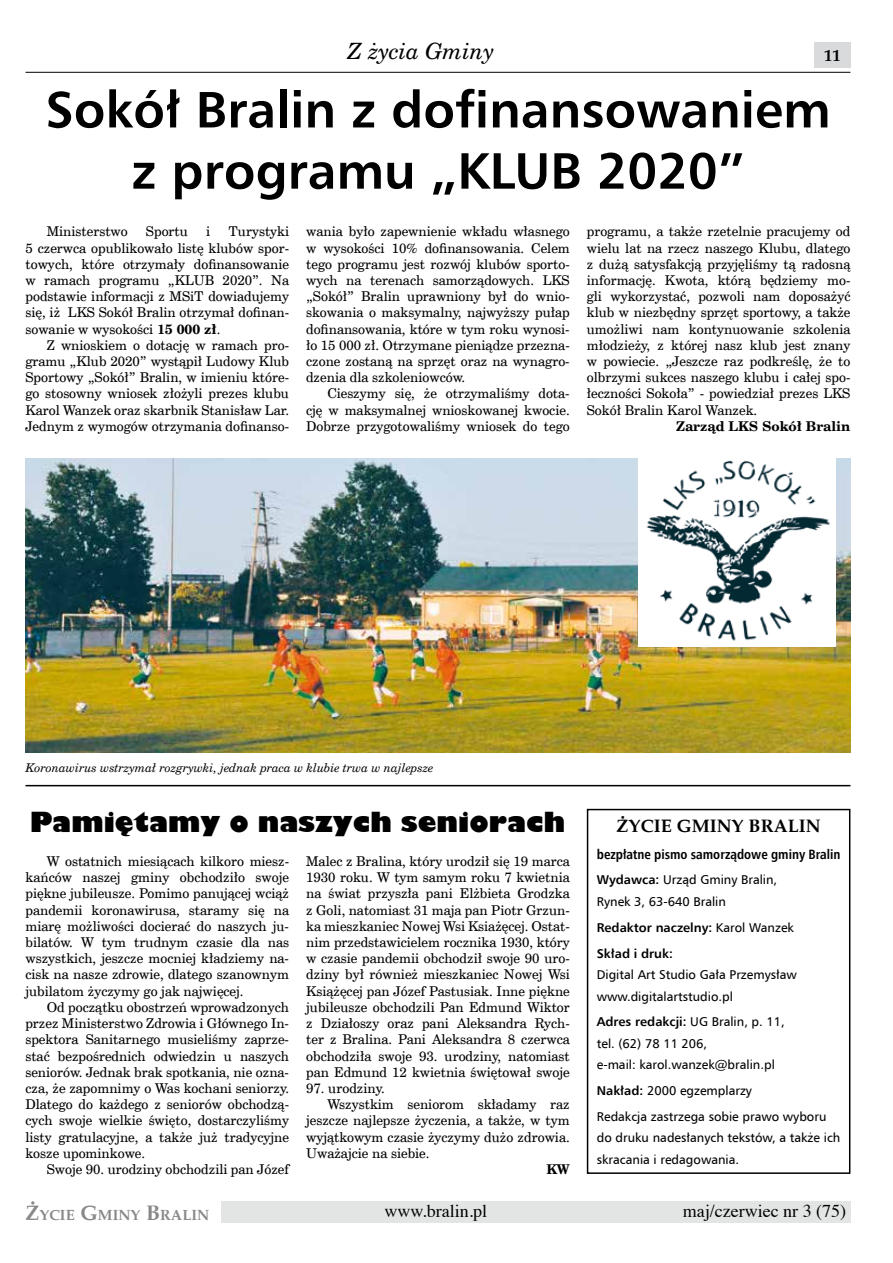
<style>
.page{position:relative;width:893px;height:1263px;background:#fff}
.page>*{position:absolute;margin:0;border:0;box-sizing:border-box;transform-origin:0 0}
.t1{font:700 51px/61.2px "Humnst 777 EU";color:#000;text-align:center}
.t2{font:800 27px "Gilbert";color:#000}
.t3{font:italic 22.5px "Cent Schbook EU";color:#000}
.t4{font:18px "Times";color:#000}
.t5{font:700 18px "Palm Springs";color:#000}
.t6{font:700 16.5px "Palm Springs";color:#000}
.t7{font:700 14.7px "Palm Springs";color:#87888a}
.t8{font:13.5px/16.2px "Cent Schbook EU";color:#000;text-align:justify}
.t9{font:700 13.5px "Humnst 777 Cn EU";color:#000}
.t10{font:700 13.5px "Cent Schbook EU";color:#000}
.t11{font:12.75px/21.5px "Humnst 777 EU";color:#000}
.t12{font:700 12.75px/25.8px "Humnst 777 EU";color:#000}
.t13{font:italic 12px "Cent Schbook EU";color:#000}
.s1{font-weight:700}
.s2{font-weight:400}
.s3{font-size:21px}
</style>
<div class="page">
<div style="left:221px;top:1201px;width:629px;height:21px;background:#e3e4e4"></div>
<div style="left:814px;top:43px;width:36px;height:25px;background:#d9dadb"></div>
<hr style="left:26px;top:72px;width:824px;height:1px;background:#000">
<div style="left:587px;top:809px;width:263px;height:365px;border:2px solid #000"></div>
<img style="left:26px;top:458px;width:824px;height:294px">
<hr style="left:26px;top:785px;width:824px;height:1px;background:#000">
<img style="left:639px;top:458px;width:197px;height:188px">
<h3 class="t3" style="left:348px;top:37px;width:148px">Z życia Gminy</h3>
<p class="t6" style="left:824px;top:46px;width:18px">11</p>
<h1 class="t1" style="left:45px;top:79px;width:787px">Sokół Bralin z dofinansowaniem z programu „KLUB 2020”</h1>
<p class="t8" style="left:306px;top:224px;width:265px">wania było zapewnienie wkładu własnego w wysokości 10% dofinansowania. Celem tego programu jest rozwój klubów sporto&shy;wych na terenach samorządowych. LKS „Sokół” Bralin uprawniony był do wnio&shy;skowania o maksymalny, najwyższy pułap dofinansowania, które w tym roku wynosi&shy;ło 15 000 zł. Otrzymane pieniądze przezna&shy;czone zostaną na sprzęt oraz na wynagro&shy;dzenia dla szkoleniowców.</p>
<p class="t8" style="left:306px;top:386px;width:265px;text-indent:21px">Cieszymy się, że otrzymaliśmy dota&shy;cję w maksymalnej wnioskowanej kwocie.<br>Dobrze przygotowaliśmy wniosek do tego</p>
<p class="t8" style="left:25px;top:224px;width:265px;text-indent:203px">Turystyki 5 czerwca opublikowało listę klubów spor&shy;towych, które otrzymały dofinansowanie w ramach programu „KLUB 2020”. Na podstawie informacji z MSiT dowiadujemy się, iż LKS Sokół Bralin otrzymał dofinan&shy;sowanie w wysokości <span class="s1">15 000 zł</span>.</p>
<p class="t8" style="left:25px;top:337px;width:265px;text-indent:21px">Z wnioskiem o dotację w ramach pro&shy;gramu „Klub 2020” wystąpił Ludowy Klub Sportowy „Sokół” Bralin, w imieniu które&shy;go stosowny wniosek złożyli prezes klubu Karol Wanzek oraz skarbnik Stanisław Lar.<br>Jednym z wymogów otrzymania dofinanso-</p>
<p class="t8" style="left:587px;top:224px;width:265px">programu, a także rzetelnie pracujemy od wielu lat na rzecz naszego Klubu, dlatego z dużą satysfakcją przyjęliśmy tą radosną informację. Kwota, którą będziemy mo&shy;gli wykorzystać, pozwoli nam doposażyć klub w niezbędny sprzęt sportowy, a także umożliwi nam kontynuowanie szkolenia młodzieży, z której nasz klub jest znany w powiecie. „Jeszcze raz podkreślę, że to olbrzymi sukces naszego klubu i całej spo&shy;łeczności Sokoła” - powiedział prezes LKS Sokół Bralin Karol Wanzek.</p>
<p class="t10" style="left:676px;top:417px;width:176px">Zarząd LKS Sokół Bralin</p>
<p class="t8" style="left:47px;top:224px;width:83px">Ministerstwo</p>
<p class="t8" style="left:146px;top:224px;width:44px">Sportu</p>
<p class="t8" style="left:206px;top:224px;width:6px">i</p>
<p class="t13" style="left:26px;top:760px;width:409px">Koronawirus wstrzymał rozgrywki, jednak praca w klubie trwa w najlepsze</p>
<h2 class="t2" style="left:30px;top:806px;width:537px">Pamiętamy o naszych seniorach</h2>
<p class="t8" style="left:306px;top:854px;width:265px">Malec z Bralina, który urodził się 19 marca 1930 roku. W tym samym roku 7 kwietnia na świat przyszła pani Elżbieta Grodzka z Goli, natomiast 31 maja pan Piotr Grzun&shy;ka mieszkaniec Nowej Wsi Ksiażęcej. Ostat&shy;nim przedstawicielem rocznika 1930, który w czasie pandemii obchodził swoje 90 uro&shy;dziny był również mieszkaniec Nowej Wsi Książęcej pan Józef Pastusiak. Inne piękne jubileusze obchodzili Pan Edmund Wiktor z Działoszy oraz pani Aleksandra Rych&shy;ter z Bralina. Pani Aleksandra 8 czerwca obchodziła swoje 93. urodziny, natomiast pan Edmund 12 kwietnia świętował swoje</p>
<p class="t8" style="left:306px;top:1080px;width:80px">97. urodziny.</p>
<p class="t8" style="left:327px;top:1097px;width:244px">Wszystkim seniorom składamy raz</p>
<p class="t8" style="left:306px;top:1113px;width:265px">jeszcze najlepsze życzenia, a także, w tym</p>
<p class="t8" style="left:306px;top:1129px;width:265px">wyjątkowym czasie życzymy dużo zdrowia.</p>
<p class="t8" style="left:306px;top:1145px;width:125px">Uważajcie na siebie.</p>
<p class="t10" style="left:546px;top:1160px;width:25px">KW</p>
<p class="t8" style="left:25px;top:854px;width:265px;text-indent:21px">W ostatnich miesiącach kilkoro miesz&shy;kańców naszej gminy obchodziło swoje piękne jubileusze. Pomimo panującej wciąż pandemii koronawirusa, staramy się na miarę możliwości docierać do naszych ju&shy;bilatów. W tym trudnym czasie dla nas wszystkich, jeszcze mocniej kładziemy na&shy;cisk na nasze zdrowie, dlatego szanownym jubilatom życzymy go jak najwięcej.</p>
<p class="t8" style="left:25px;top:999px;width:265px;text-indent:21px">Od początku obostrzeń wprowadzonych przez Ministerstwo Zdrowia i Głównego In&shy;spektora Sanitarnego musieliśmy zaprze&shy;stać bezpośrednich odwiedzin u naszych seniorów. Jednak brak spotkania, nie ozna&shy;cza, że zapomnimy o Was kochani seniorzy.<br>Dlatego do każdego z seniorów obchodzą&shy;cych swoje wielkie święto, dostarczyliśmy listy gratulacyjne, a także już tradycyjne kosze upominkowe.</p>
<p class="t8" style="left:47px;top:1161px;width:244px">Swoje 90. urodziny obchodzili pan Józef</p>
<h3 class="t5" style="left:617px;top:815px;width:206px">ŻYCIE GMINY BRALIN</h3>
<p class="t9" style="left:597px;top:845px;width:245px">bezpłatne pismo samorządowe gminy Bralin</p>
<p class="t11" style="left:597px;top:869px;width:182px"><span class="s1">Wydawca:</span> Urząd Gminy Bralin,<br>Rynek 3, 63-640 Bralin</p>
<p class="t12" style="left:597px;top:914px;width:199px">Redaktor naczelny: <span class="s2">Karol Wanzek<br></span>Skład i druk:</p>
<p class="t11" style="left:597px;top:964px;width:202px">Digital Art Studio Gała Przemysław www.digitalartstudio.pl</p>
<p class="t11" style="left:597px;top:1011px;width:190px"><span class="s1">Adres redakcji:</span> UG Bralin, p. 11, tel. (62) 78 11 206,<br>e-mail: karol.wanzek@bralin.pl</p>
<p class="t11" style="left:597px;top:1077px;width:231px;line-height:25.8px"><span class="s1">Nakład:</span> 2000 egzemplarzy<br>Redakcja zastrzega sobie prawo wyboru</p>
<p class="t11" style="left:597px;top:1127px;width:245px">do druku nadesłanych tekstów, a także ich skracania i redagowania.</p>
<p class="t7" style="left:26px;top:1206px;width:185px"><span class="s3">Ż</span>YCIE <span class="s3">G</span>MINY <span class="s3">B</span>RALIN</p>
<h3 class="t4" style="left:384px;top:1194px;width:104px">www.bralin.pl</h3>
<h3 class="t4" style="left:683px;top:1194px;width:165px">maj/czerwiec nr 3 (75)</h3>
</div>
